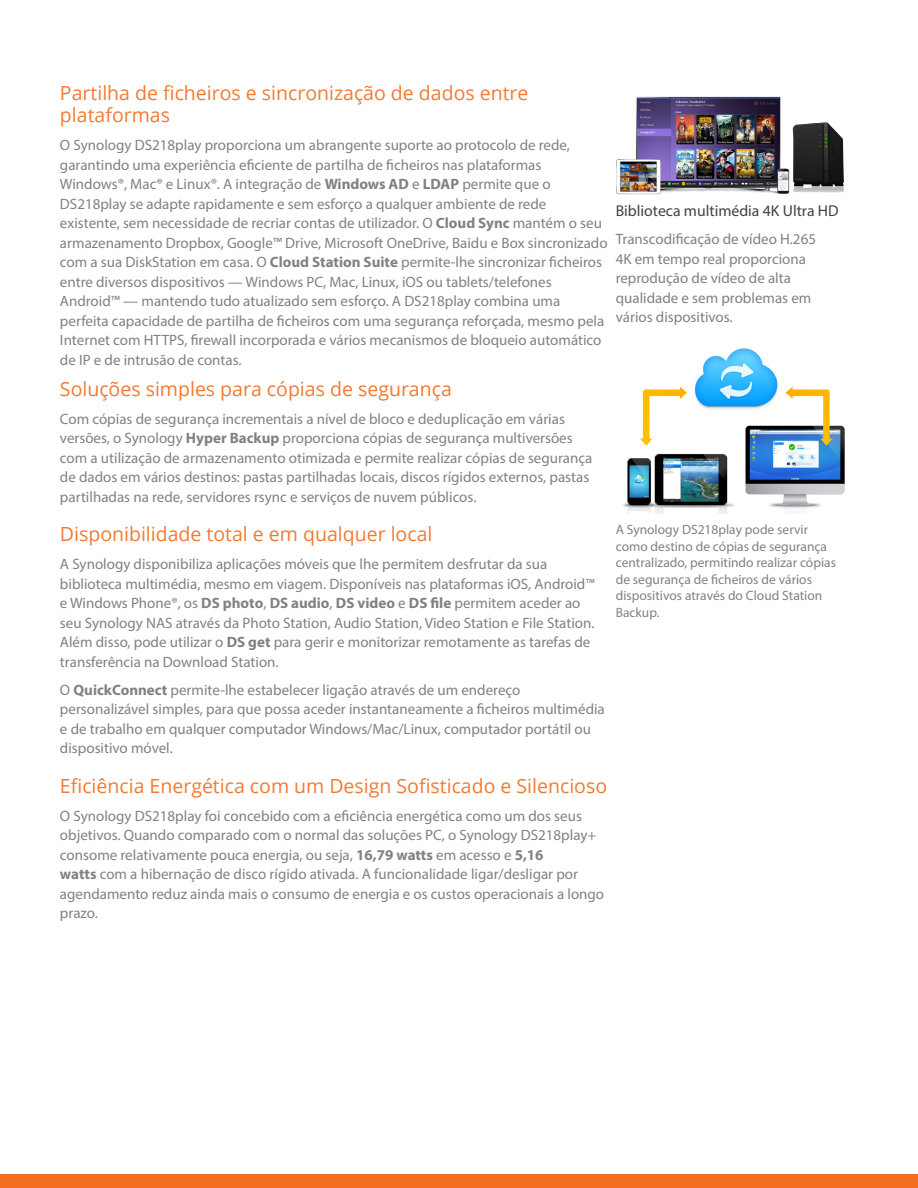
<style>
.page{position:relative;width:918px;height:1188px;background:#fff}
.page>*{position:absolute;margin:0;border:0;box-sizing:border-box;transform-origin:0 0}
.t1{font:19.5px/22.5px "Open Sans";color:#f47a31}
.t2{font:15.75px "Myriad Pro";color:#414143}
.t3{font:15px/19.5px "Myriad Pro";color:#808184}
.t4{font:13.5px/16.5px "Myriad Pro";color:#808184}
.s1{font-weight:700}
</style>
<div class="page">
<div style="left:0;top:1174px;width:918px;height:14px;background:#f36d20"></div>
<img style="left:617px;top:96px;width:172px;height:99px">
<img style="left:792px;top:122px;width:52px;height:71px">
<img style="left:623px;top:348px;width:222px;height:165px">
<h1 class="t1" style="left:60px;top:81px;width:470px">Partilha de ficheiros e sincronização de dados entre plataformas</h1>
<p class="t3" style="left:60px;top:135px;width:549px">O Synology DS218play proporciona um abrangente suporte ao protocolo de rede, garantindo uma experiência eficiente de partilha de ficheiros nas plataformas Windows®, Mac® e Linux®. A integração de <span class="s1">Windows AD</span> e <span class="s1">LDAP</span> permite que o DS218play se adapte rapidamente e sem esforço a qualquer ambiente de rede existente, sem necessidade de recriar contas de utilizador. O <span class="s1">Cloud Sync</span> mantém o seu armazenamento Dropbox, Google™ Drive, Microsoft OneDrive, Baidu e Box sincronizado com a sua DiskStation em casa. O <span class="s1">Cloud Station Suite</span> permite-lhe sincronizar ficheiros entre diversos dispositivos — Windows PC, Mac, Linux, iOS ou tablets/telefones Android™ — mantendo tudo atualizado sem esforço. A DS218play combina uma perfeita capacidade de partilha de ficheiros com uma segurança reforçada, mesmo pela Internet com HTTPS, firewall incorporada e vários mecanismos de bloqueio automático de IP e de intrusão de contas.</p>
<h1 class="t1" style="left:60px;top:377px;width:393px">Soluções simples para cópias de segurança</h1>
<p class="t3" style="left:60px;top:409px;width:534px">Com cópias de segurança incrementais a nível de bloco e deduplicação em várias versões, o Synology <span class="s1">Hyper Backup</span> proporciona cópias de segurança multiversões com a utilização de armazenamento otimizada e permite realizar cópias de segurança de dados em vários destinos: pastas partilhadas locais, discos rígidos externos, pastas partilhadas na rede, servidores rsync e serviços de nuvem públicos.</p>
<h1 class="t1" style="left:60px;top:523px;width:374px">Disponibilidade total e em qualquer local</h1>
<p class="t3" style="left:60px;top:554px;width:536px">A Synology disponibiliza aplicações móveis que lhe permitem desfrutar da sua biblioteca multimédia, mesmo em viagem. Disponíveis nas plataformas iOS, Android™ e Windows Phone®, os <span class="s1">DS photo</span>, <span class="s1">DS audio</span>, <span class="s1">DS video</span> e <span class="s1">DS file</span> permitem aceder ao seu Synology NAS através da Photo Station, Audio Station, Video Station e File Station.<br>Além disso, pode utilizar o <span class="s1">DS get</span> para gerir e monitorizar remotamente as tarefas de transferência na Download Station.</p>
<p class="t3" style="left:60px;top:680px;width:546px">O <span class="s1">QuickConnect</span> permite-lhe estabelecer ligação através de um endereço personalizável simples, para que possa aceder instantaneamente a ficheiros multimédia e de trabalho em qualquer computador Windows/Mac/Linux, computador portátil ou dispositivo móvel.</p>
<h1 class="t1" style="left:60px;top:774px;width:549px">Eficiência Energética com um Design Sofisticado e Silencioso</h1>
<p class="t3" style="left:60px;top:806px;width:546px">O Synology DS218play foi concebido com a eficiência energética como um dos seus objetivos. Quando comparado com o normal das soluções PC, o Synology DS218play+ consome relativamente pouca energia, ou seja, <span class="s1">16,79 watts</span> em acesso e <span class="s1">5,16<br>watts</span> com a hibernação de disco rígido ativada. A funcionalidade ligar/desligar por agendamento reduz ainda mais o consumo de energia e os custos operacionais a longo prazo.</p>
<p class="t2" style="left:616px;top:201px;width:225px">Biblioteca multimédia 4K Ultra HD</p>
<p class="t3" style="left:616px;top:229px;width:202px">Transcodificação de vídeo H.265<br>4K em tempo real proporciona reprodução de vídeo de alta qualidade e sem problemas em vários dispositivos.</p>
<p class="t4" style="left:616px;top:521px;width:222px">A Synology DS218play pode servir como destino de cópias de segurança centralizado, permitindo realizar cópias de segurança de ficheiros de vários dispositivos através do Cloud Station<br>Backup.</p>
</div>
